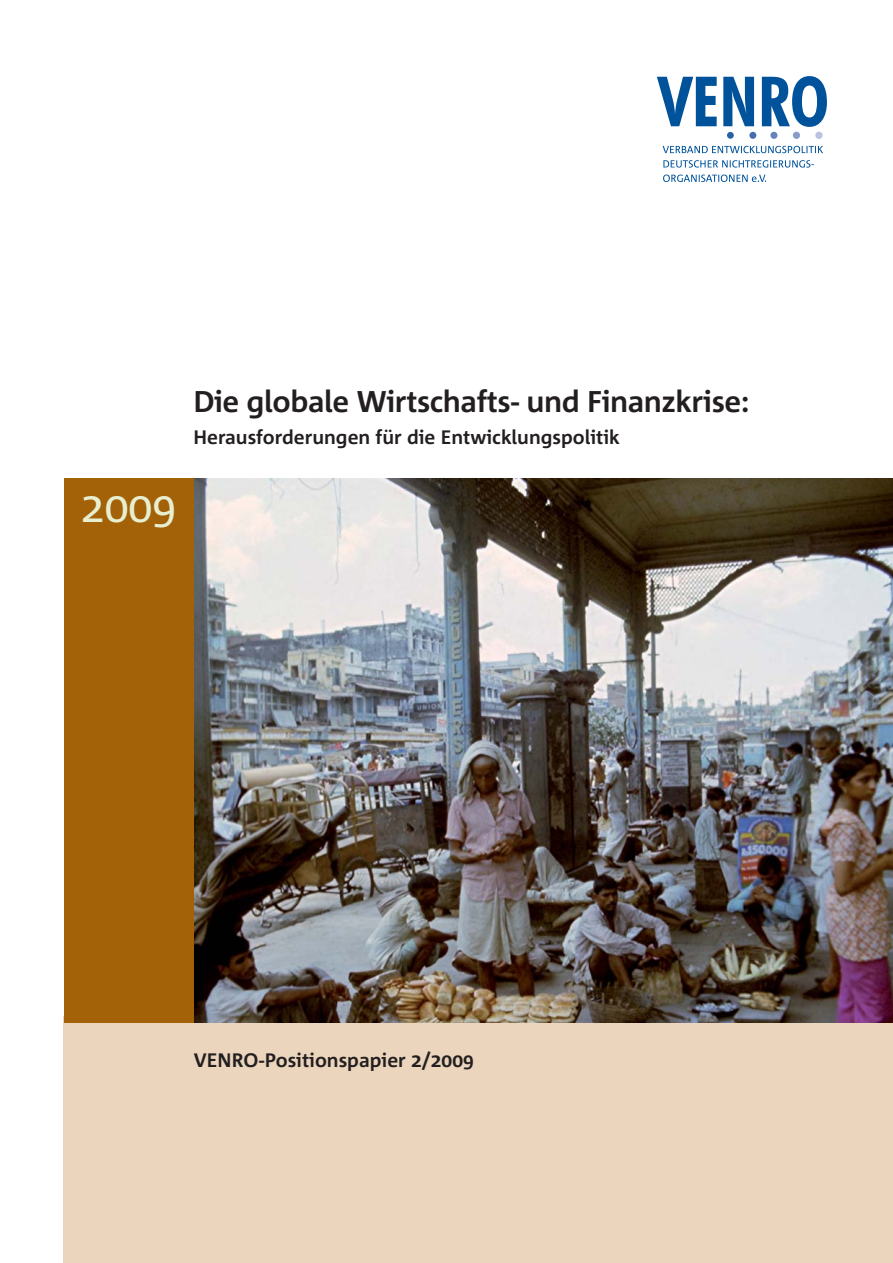
<style>
.page{position:relative;width:893px;height:1263px;background:#fff}
.page>*{position:absolute;margin:0;border:0;box-sizing:border-box;transform-origin:0 0}
.t1{font:43.5px "Corpid";color:#e8efd0}
.t2{font:700 30px "Corpid";letter-spacing:-.015em;color:#231f20}
.t3{font:700 19.5px "Corpid";color:#231f20}
</style>
<div class="page">
<div style="left:64px;top:1016px;width:829px;height:247px;background:#ebd5bc"></div>
<img style="left:193px;top:478px;width:700px;height:545px">
<div style="left:64px;top:478px;width:129px;height:545px;background:#a36108"></div>
<svg style="left:663px;top:146px;width:160px;height:36px"></svg>
<svg style="left:657px;top:76px;width:170px;height:51px"></svg>
<div style="left:815px;top:132px;width:8px;height:7px;background:#bac3e0;border-radius:50%"></div>
<div style="left:793px;top:132px;width:7px;height:7px;background:#889bc9;border-radius:50%"></div>
<div style="left:770px;top:132px;width:7px;height:7px;background:#6682ba;border-radius:50%"></div>
<div style="left:749px;top:132px;width:7px;height:7px;background:#446ead;border-radius:50%"></div>
<div style="left:727px;top:132px;width:7px;height:7px;background:#2862a5;border-radius:50%"></div>
<h1 class="t1" style="left:81px;top:489px;width:97px">2009</h1>
<h2 class="t2" style="left:193px;top:390px;width:557px">Die globale Wirtschafts- und Finanzkrise:</h2>
<p class="t3" style="left:193px;top:430px;width:428px">Herausforderungen für die Entwicklungspolitik</p>
<p class="t3" style="left:194px;top:1052px;width:281px">VENRO-Positionspapier 2/2009</p>
</div>
